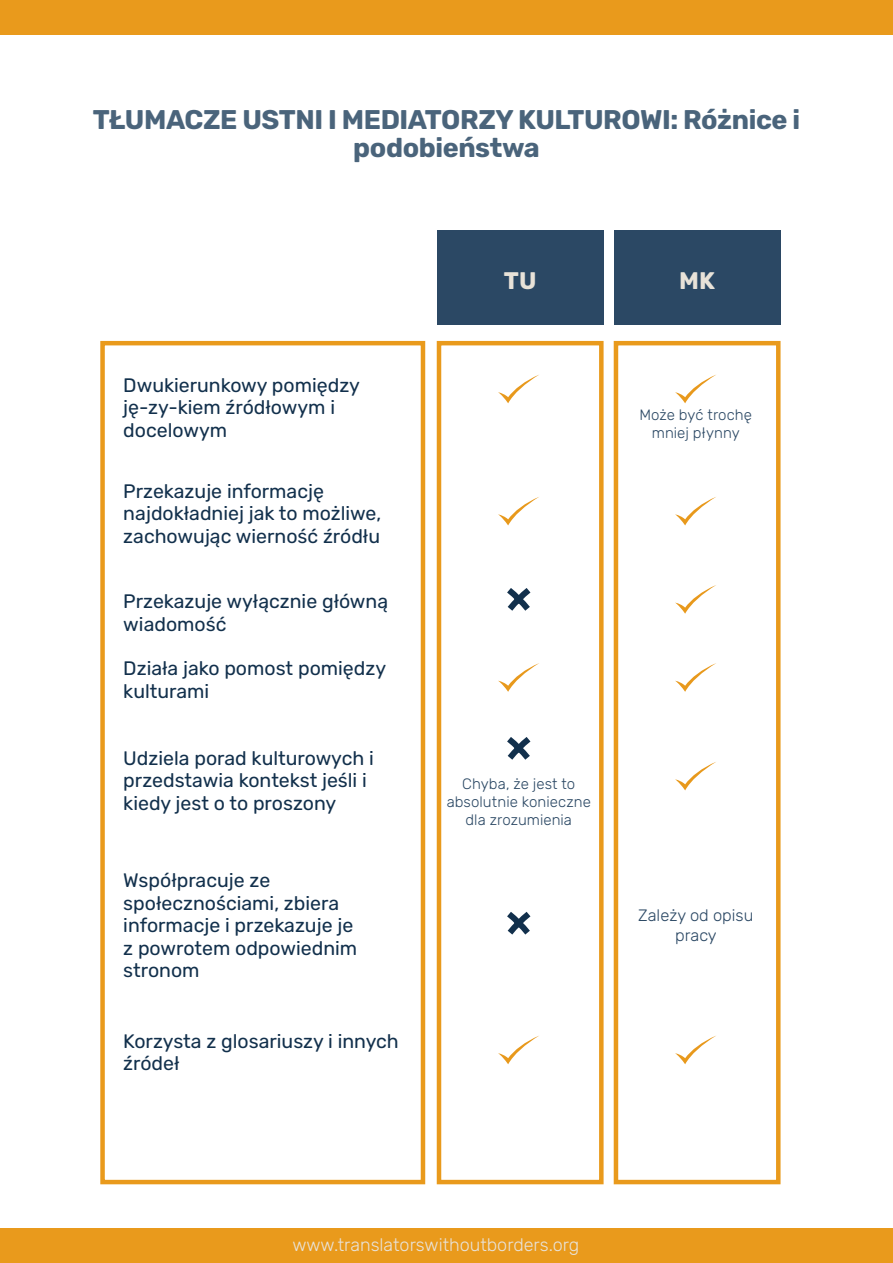
<style>
.page{position:relative;width:893px;height:1263px;background:#fff}
.page>*{position:absolute;margin:0;border:0;box-sizing:border-box;transform-origin:0 0}
.t1{font:700 27px/28.5px "Rubik";letter-spacing:-.015em;color:#4a647b;text-align:center}
.t2{font:700 24px "Rubik";color:#e8e2d8}
.t3{font:19.5px/22.5px "Rubik";color:#12304c}
.t4{font:300 18px "Rubik";color:#e8e2d8}
.t5{font:300 16.5px/19.5px "Rubik";color:#2b4864;text-align:center}
.t6{font:300 15px/18px "Rubik";letter-spacing:.005em;color:#2b4864;text-align:center}
</style>
<div class="page">
<div style="left:0;top:1229px;width:893px;height:34px;background:#e99a1c"></div>
<svg style="left:436px;top:340px;width:168px;height:845px"></svg>
<svg style="left:613px;top:340px;width:168px;height:845px"></svg>
<svg style="left:100px;top:340px;width:326px;height:845px"></svg>
<div style="left:0;top:0;width:893px;height:34px;background:#e99a1c"></div>
<svg style="left:498px;top:374px;width:41px;height:29px"></svg>
<svg style="left:498px;top:497px;width:41px;height:28px"></svg>
<svg style="left:675px;top:374px;width:41px;height:29px"></svg>
<svg style="left:675px;top:497px;width:41px;height:28px"></svg>
<svg style="left:675px;top:585px;width:41px;height:29px"></svg>
<svg style="left:675px;top:663px;width:41px;height:29px"></svg>
<svg style="left:498px;top:663px;width:41px;height:29px"></svg>
<svg style="left:498px;top:1035px;width:41px;height:29px"></svg>
<svg style="left:675px;top:762px;width:41px;height:28px"></svg>
<svg style="left:675px;top:1035px;width:41px;height:29px"></svg>
<svg style="left:501px;top:582px;width:36px;height:35px"></svg>
<svg style="left:501px;top:906px;width:36px;height:35px"></svg>
<svg style="left:501px;top:731px;width:36px;height:35px"></svg>
<div style="left:614px;top:230px;width:166px;height:94px;background:#2b4864"></div>
<div style="left:437px;top:230px;width:167px;height:94px;background:#2b4864"></div>
<h1 class="t1" style="left:93px;top:106px;width:709px">TŁUMACZE USTNI I MEDIATORZY KULTUROWI: Różnice i podobieństwa</h1>
<p class="t3" style="left:123px;top:374px;width:238px">Dwukierunkowy pomiędzy ję-zy-kiem źródłowym i docelowym</p>
<p class="t3" style="left:123px;top:480px;width:260px">Przekazuje informację najdokładniej jak to możliwe, zachowując wierność źródłu</p>
<p class="t3" style="left:123px;top:591px;width:266px">Przekazuje wyłącznie główną wiadomość</p>
<p class="t3" style="left:123px;top:658px;width:264px">Działa jako pomost pomiędzy kulturami</p>
<p class="t3" style="left:123px;top:747px;width:252px">Udziela porad kulturowych i przedstawia kontekst jeśli i kiedy jest o to proszony</p>
<p class="t3" style="left:123px;top:870px;width:235px">Współpracuje ze społecznościami, zbiera informacje i przekazuje je z powrotem odpowiednim stronom</p>
<p class="t3" style="left:123px;top:1030px;width:277px">Korzysta z glosariuszy i innych źródeł</p>
<p class="t2" style="left:504px;top:267px;width:34px">TU</p>
<p class="t2" style="left:679px;top:267px;width:37px">MK</p>
<p class="t6" style="left:639px;top:406px;width:114px">Może być trochę mniej płynny</p>
<p class="t6" style="left:447px;top:775px;width:146px">Chyba, że jest to absolutnie konieczne dla zrozumienia</p>
<p class="t5" style="left:638px;top:906px;width:117px">Zależy od opisu pracy</p>
<p class="t4" style="left:292px;top:1235px;width:288px">www.translatorswithoutborders.org</p>
</div>
